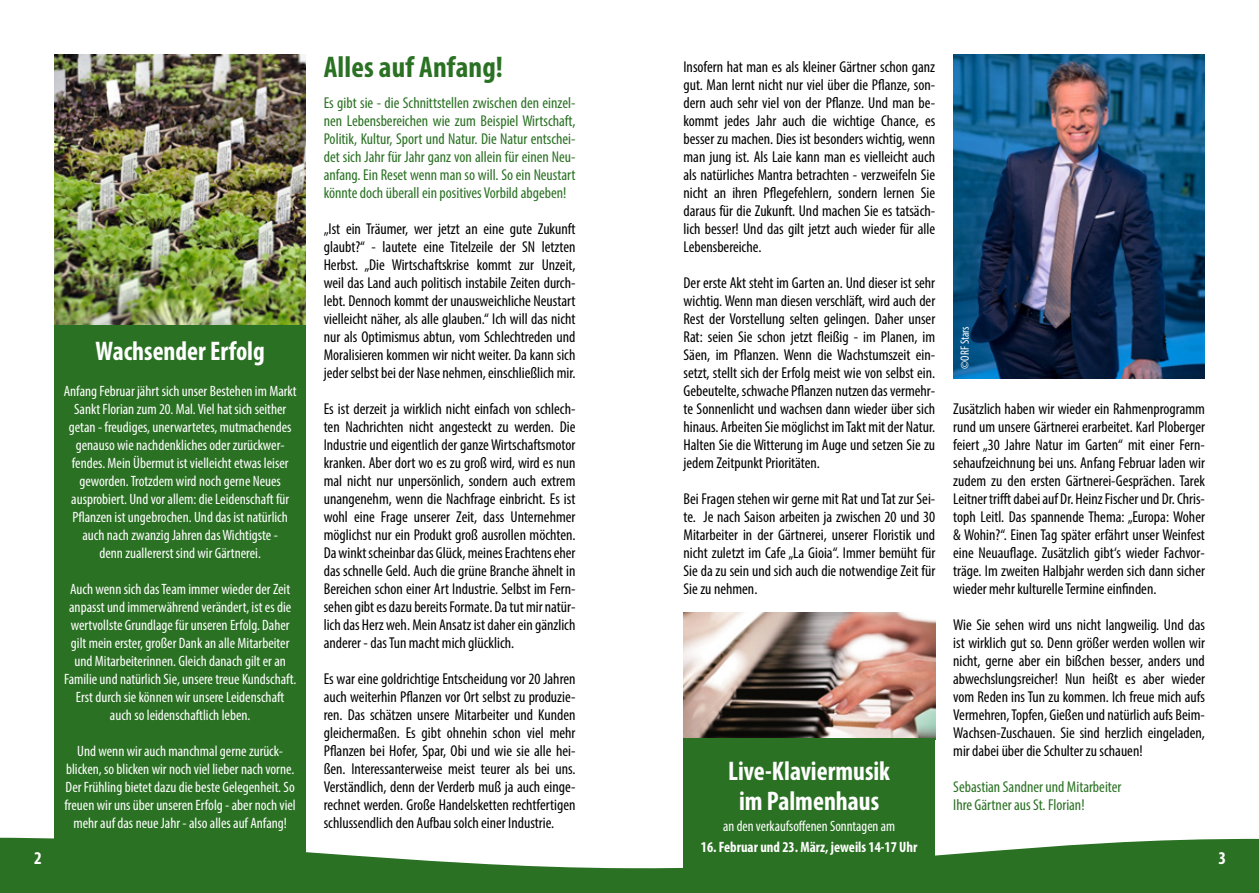
<style>
.page{position:relative;width:1259px;height:893px;background:#fff}
.page>*{position:absolute;margin:0;border:0;box-sizing:border-box;transform-origin:0 0}
.t1{font:700 condensed 30px "Myriad Pro";letter-spacing:.005em;color:#2a7123}
.t2{font:700 condensed 27px/30px "Myriad Pro";color:#fff;text-align:center}
.t3{font:700 condensed 18px "Myriad Pro";color:#fff}
.t4{font:condensed 15.75px/18px "Myriad Pro";color:#000;text-align:justify}
.t5{font:condensed 15.75px/18px "Myriad Pro";color:#2a7123;text-align:justify}
.t6{font:condensed 15px/18px "Myriad Pro";color:#fff;text-align:center}
.t7{font:700 condensed 15px "Myriad Pro";color:#fff}
.t8{font:condensed 12px "Myriad Pro";color:#fff}
</style>
<div class="page">
<svg style="left:0;top:838px;width:1259px;height:55px;fill:#2a7123"></svg>
<img style="left:683px;top:612px;width:252px;height:126px">
<div style="left:683px;top:738px;width:252px;height:155px;background:#2a7123"></div>
<div style="left:54px;top:324px;width:252px;height:548px;background:#2a7123"></div>
<img style="left:54px;top:54px;width:252px;height:270px">
<img style="left:953px;top:54px;width:252px;height:324px">
<h1 class="t1" style="left:324px;top:48px;width:181px">Alles auf Anfang!</h1>
<p class="t4" style="left:683px;top:58px;width:253px">Insofern hat man es als kleiner Gärtner schon ganz gut. Man lernt nicht nur viel über die Pflanze, son&shy;dern auch sehr viel von der Pflanze. Und man be&shy;kommt jedes Jahr auch die wichtige Chance, es besser zu machen. Dies ist besonders wichtig, wenn man jung ist. Als Laie kann man es vielleicht auch als natürliches Mantra betrachten - verzweifeln Sie nicht an ihren Pflegefehlern, sondern lernen Sie daraus für die Zukunft. Und machen Sie es tatsäch&shy;lich besser! Und das gilt jetzt auch wieder für alle Lebensbereiche.</p>
<p class="t4" style="left:683px;top:274px;width:253px">Der erste Akt steht im Garten an. Und dieser ist sehr wichtig. Wenn man diesen verschläft, wird auch der Rest der Vorstellung selten gelingen. Daher unser Rat: seien Sie schon jetzt fleißig - im Planen, im Säen, im Pflanzen. Wenn die Wachstumszeit ein&shy;setzt, stellt sich der Erfolg meist wie von selbst ein.<br>Gebeutelte, schwache Pflanzen nutzen das vermehr&shy;te Sonnenlicht und wachsen dann wieder über sich hinaus. Arbeiten Sie möglichst im Takt mit der Natur.<br>Halten Sie die Witterung im Auge und setzen Sie zu jedem Zeitpunkt Prioritäten.</p>
<p class="t4" style="left:683px;top:490px;width:253px">Bei Fragen stehen wir gerne mit Rat und Tat zur Sei&shy;te. Je nach Saison arbeiten ja zwischen 20 und 30<br>Mitarbeiter in der Gärtnerei, unserer Floristik und nicht zuletzt im Cafe „La Gioia“. Immer bemüht für Sie da zu sein und sich auch die notwendige Zeit für Sie zu nehmen.</p>
<p class="t5" style="left:324px;top:94px;width:253px">Es gibt sie - die Schnittstellen zwischen den einzel&shy;nen Lebensbereichen wie zum Beispiel Wirtschaft, Politik, Kultur, Sport und Natur. Die Natur entschei&shy;det sich Jahr für Jahr ganz von allein für einen Neu&shy;anfang. Ein Reset wenn man so will. So ein Neustart könnte doch überall ein positives Vorbild abgeben!</p>
<p class="t4" style="left:324px;top:220px;width:253px">„Ist ein Träumer, wer jetzt an eine gute Zukunft glaubt?“ - lautete eine Titelzeile der SN letzten Herbst. „Die Wirtschaftskrise kommt zur Unzeit, weil das Land auch politisch instabile Zeiten durch&shy;lebt. Dennoch kommt der unausweichliche Neustart vielleicht näher, als alle glauben.“ Ich will das nicht nur als Optimismus abtun, vom Schlechtreden und Moralisieren kommen wir nicht weiter. Da kann sich jeder selbst bei der Nase nehmen, einschließlich mir.</p>
<p class="t4" style="left:324px;top:400px;width:253px">Es ist derzeit ja wirklich nicht einfach von schlech&shy;ten Nachrichten nicht angesteckt zu werden. Die Industrie und eigentlich der ganze Wirtschaftsmotor kranken. Aber dort wo es zu groß wird, wird es nun mal nicht nur unpersönlich, sondern auch extrem unangenehm, wenn die Nachfrage einbricht. Es ist wohl eine Frage unserer Zeit, dass Unternehmer möglichst nur ein Produkt groß ausrollen möchten.<br>Da winkt scheinbar das Glück, meines Erachtens eher das schnelle Geld. Auch die grüne Branche ähnelt in Bereichen schon einer Art Industrie. Selbst im Fern&shy;sehen gibt es dazu bereits Formate. Da tut mir natür&shy;lich das Herz weh. Mein Ansatz ist daher ein gänzlich anderer - das Tun macht mich glücklich.</p>
<p class="t4" style="left:324px;top:670px;width:253px">Es war eine goldrichtige Entscheidung vor 20 Jahren auch weiterhin Pflanzen vor Ort selbst zu produzie&shy;ren. Das schätzen unsere Mitarbeiter und Kunden gleichermaßen. Es gibt ohnehin schon viel mehr Pflanzen bei Hofer, Spar, Obi und wie sie alle hei&shy;ßen. Interessanterweise meist teurer als bei uns.<br>Verständlich, denn der Verderb muß ja auch einge&shy;rechnet werden. Große Handelsketten rechtfertigen schlussendlich den Aufbau solch einer Industrie.</p>
<p class="t8" style="left:957px;top:369px;width:44px;rotate:-90deg">©ORF Stars</p>
<h2 class="t2" style="left:96px;top:335px;width:171px">Wachsender Erfolg</h2>
<p class="t6" style="left:64px;top:382px;width:234px">Anfang Februar jährt sich unser Bestehen im Markt Sankt Florian zum 20. Mal. Viel hat sich seither getan - freudiges, unerwartetes, mutmachendes genauso wie nachdenkliches oder zurückwer&shy;fendes. Mein Übermut ist vielleicht etwas leiser geworden. Trotzdem wird noch gerne Neues ausprobiert. Und vor allem: die Leidenschaft für Pflanzen ist ungebrochen. Und das ist natürlich auch nach zwanzig Jahren das Wichtigste -<br>denn zuallererst sind wir Gärtnerei.</p>
<p class="t6" style="left:64px;top:580px;width:234px">Auch wenn sich das Team immer wieder der Zeit anpasst und immerwährend verändert, ist es die wertvollste Grundlage für unseren Erfolg. Daher gilt mein erster, großer Dank an alle Mitarbeiter und Mitarbeiterinnen. Gleich danach gilt er an Familie und natürlich Sie, unsere treue Kundschaft.<br>Erst durch sie können wir unsere Leidenschaft auch so leidenschaftlich leben.</p>
<p class="t6" style="left:65px;top:742px;width:233px">Und wenn wir auch manchmal gerne zurück&shy;blicken, so blicken wir noch viel lieber nach vorne.<br>Der Frühling bietet dazu die beste Gelegenheit. So freuen wir uns über unseren Erfolg - aber noch viel mehr auf das neue Jahr - also alles auf Anfang!</p>
<p class="t4" style="left:953px;top:400px;width:253px">Zusätzlich haben wir wieder ein Rahmenprogramm rund um unsere Gärtnerei erarbeitet. Karl Ploberger feiert „30 Jahre Natur im Garten“ mit einer Fern&shy;sehaufzeichnung bei uns. Anfang Februar laden wir zudem zu den ersten Gärtnerei-Gesprächen. Tarek Leitner trifft dabei auf Dr. Heinz Fischer und Dr. Chris&shy;toph Leitl. Das spannende Thema: „Europa: Woher &amp; Wohin?“. Einen Tag später erfährt unser Weinfest eine Neuauflage. Zusätzlich gibt‘s wieder Fachvor&shy;träge. Im zweiten Halbjahr werden sich dann sicher wieder mehr kulturelle Termine einfinden.</p>
<p class="t4" style="left:953px;top:616px;width:253px">Wie Sie sehen wird uns nicht langweilig. Und das ist wirklich gut so. Denn größer werden wollen wir nicht, gerne aber ein bißchen besser, anders und abwechslungsreicher! Nun heißt es aber wieder vom Reden ins Tun zu kommen. Ich freue mich aufs Vermehren, Topfen, Gießen und natürlich aufs Beim-Wachsen-Zuschauen. Sie sind herzlich eingeladen, mir dabei über die Schulter zu schauen!</p>
<p class="t5" style="left:953px;top:778px;width:170px">Sebastian Sandner und Mitarbeiter<br>Ihre Gärtner aus St. Florian!</p>
<h2 class="t2" style="left:728px;top:755px;width:163px">Live-Klaviermusik im Palmenhaus</h2>
<p class="t6" style="left:723px;top:817px;width:173px">an den verkaufsoffenen Sonntagen am</p>
<p class="t7" style="left:701px;top:837px;width:218px">16. Februar und 23. März, jeweils 14-17 Uhr</p>
<p class="t3" style="left:34px;top:847px;width:9px">2</p>
<p class="t3" style="left:1218px;top:847px;width:9px">3</p>
</div>
